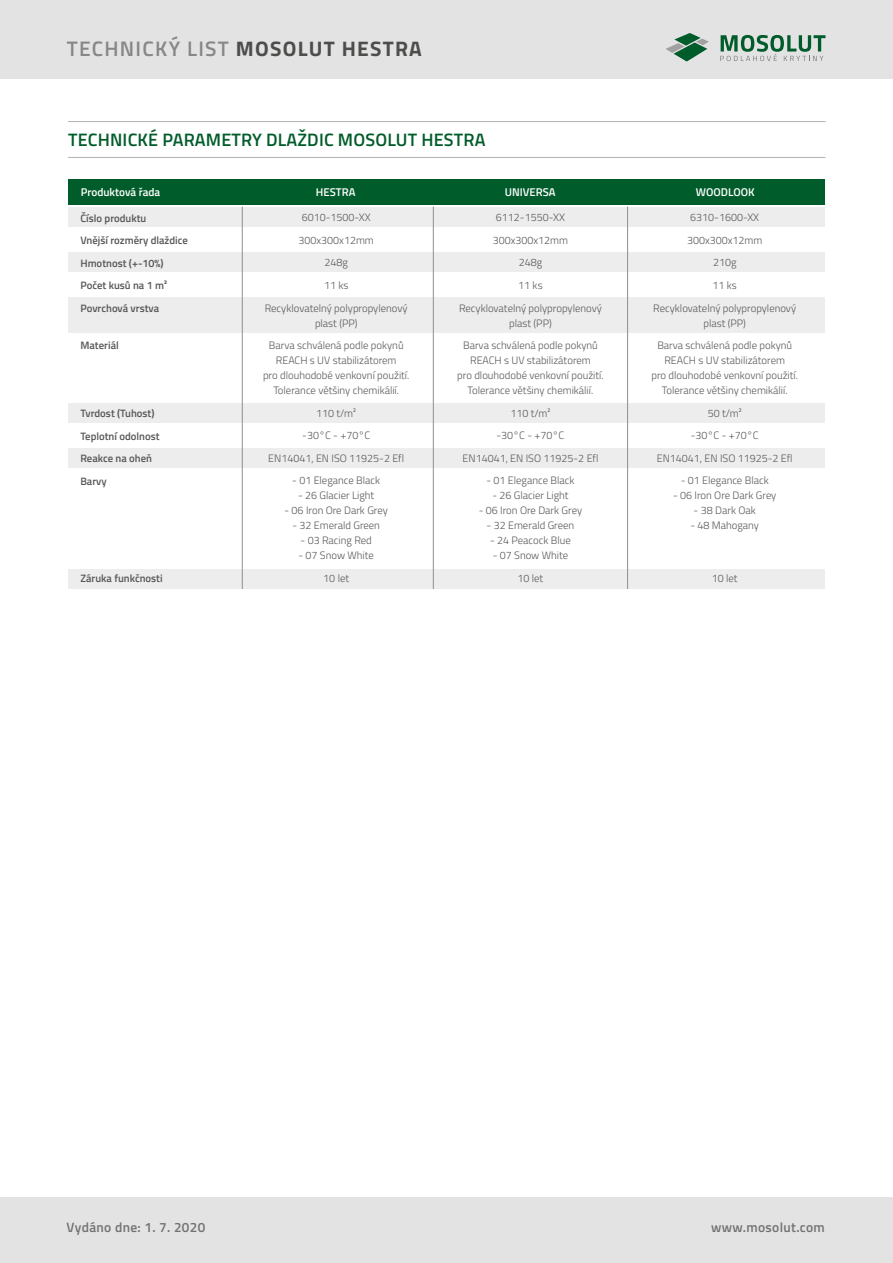
<style>
.page{position:relative;width:893px;height:1263px;background:#fff}
.page>*{position:absolute;margin:0;border:0;box-sizing:border-box;transform-origin:0 0}
.t1{font:600 21px "Titillium Web";letter-spacing:.06em;color:#878787}
.t2{font:600 18px "Titillium Web";letter-spacing:.01em;color:#005c2a}
.t3{font:600 13.5px "Titillium Web";letter-spacing:.025em;color:#727271}
.t4{font:600 11.25px "Titillium Web";color:#fff}
.t5{font:300 10.65px/22.5px "Titillium Web";color:#575756;text-align:center}
.t6{font:600 10.65px/22.5px "Titillium Web";color:#575756}
.s1{font-weight:700;color:#4d4d4c}
</style>
<div class="page">
<div style="left:0;top:0;width:893px;height:79px;background:#e3e3e3"></div>
<div style="left:0;top:1197px;width:893px;height:66px;background:#e3e3e3"></div>
<svg style="left:720px;top:35px;width:105px;height:26px"></svg>
<svg style="left:666px;top:33px;width:43px;height:29px"></svg>
<div style="left:68px;top:207px;width:757px;height:20px;background:#ededed"></div>
<div style="left:68px;top:297px;width:757px;height:36px;background:#ededed"></div>
<div style="left:68px;top:448px;width:757px;height:20px;background:#ededed"></div>
<div style="left:68px;top:252px;width:757px;height:20px;background:#ededed"></div>
<div style="left:68px;top:403px;width:757px;height:20px;background:#ededed"></div>
<div style="left:68px;top:569px;width:757px;height:20px;background:#ededed"></div>
<hr style="left:242px;top:207px;width:1px;height:382px;background:#8e8e8d">
<hr style="left:433px;top:207px;width:1px;height:382px;background:#8e8e8d">
<hr style="left:627px;top:207px;width:1px;height:382px;background:#8e8e8d">
<div style="left:68px;top:179px;width:757px;height:26px;background:#005c2a"></div>
<hr style="left:68px;top:157px;width:757px;height:1px;background:#b3b2b2">
<hr style="left:68px;top:121px;width:757px;height:1px;background:#b3b2b2">
<h1 class="t1" style="left:67px;top:33px;width:357px">TECHNICKÝ LIST <span class="s1">MOSOLUT HESTRA</span></h1>
<h2 class="t2" style="left:68px;top:126px;width:419px">TECHNICKÉ PARAMETRY DLAŽDIC MOSOLUT HESTRA</h2>
<p class="t4" style="left:81px;top:184px;width:81px">Produktová řada</p>
<p class="t4" style="left:316px;top:184px;width:41px">HESTRA</p>
<p class="t4" style="left:505px;top:184px;width:52px">UNIVERSA</p>
<p class="t4" style="left:696px;top:184px;width:60px">WOODLOOK</p>
<p class="t6" style="left:80px;top:206px;width:109px">Číslo produktu<br>Vnější rozměry dlaždice<br>Hmotnost (+-10%)<br>Počet kusů na 1 m²<br>Povrchová vrstva</p>
<p class="t6" style="left:80px;top:334px;width:40px">Materiál</p>
<p class="t6" style="left:80px;top:401px;width:81px">Tvrdost (Tuhost)<br>Teplotní odolnost<br>Reakce na oheň<br>Barvy</p>
<p class="t6" style="left:80px;top:567px;width:84px">Záruka funkčnosti</p>
<p class="t5" style="left:265px;top:206px;width:144px">6010-1500-XX<br>300x300x12mm<br>248g<br>11 ks<br>Recyklovatelný polypropylenový</p>
<p class="t5" style="left:269px;top:311px;width:136px">plast (PP)<br>Barva schválená podle pokynů</p>
<p class="t5" style="left:263px;top:352px;width:148px;line-height:15px">REACH s UV stabilizátorem<br>pro dlouhodobé venkovní použití.<br>Tolerance většiny chemikálií.</p>
<p class="t5" style="left:268px;top:401px;width:137px">110 t/m²<br>-30°C - +70°C<br>EN14041, EN ISO 11925-2 Efl</p>
<p class="t5" style="left:292px;top:469px;width:89px">- 01 Elegance Black</p>
<p class="t5" style="left:298px;top:484px;width:78px">- 26 Glacier Light</p>
<p class="t5" style="left:285px;top:499px;width:105px">- 06 Iron Ore Dark Grey</p>
<p class="t5" style="left:292px;top:514px;width:89px">- 32 Emerald Green</p>
<p class="t5" style="left:301px;top:529px;width:73px">- 03 Racing Red</p>
<p class="t5" style="left:298px;top:544px;width:77px">- 07 Snow White<br>10 let</p>
<p class="t5" style="left:459px;top:206px;width:144px">6112-1550-XX<br>300x300x12mm<br>248g<br>11 ks<br>Recyklovatelný polypropylenový</p>
<p class="t5" style="left:463px;top:311px;width:136px">plast (PP)<br>Barva schválená podle pokynů</p>
<p class="t5" style="left:457px;top:352px;width:148px;line-height:15px">REACH s UV stabilizátorem<br>pro dlouhodobé venkovní použití.<br>Tolerance většiny chemikálií.</p>
<p class="t5" style="left:463px;top:401px;width:137px">110 t/m²<br>-30°C - +70°C<br>EN14041, EN ISO 11925-2 Efl</p>
<p class="t5" style="left:486px;top:469px;width:89px">- 01 Elegance Black</p>
<p class="t5" style="left:492px;top:484px;width:78px">- 26 Glacier Light</p>
<p class="t5" style="left:479px;top:499px;width:105px">- 06 Iron Ore Dark Grey</p>
<p class="t5" style="left:487px;top:514px;width:89px">- 32 Emerald Green</p>
<p class="t5" style="left:490px;top:529px;width:82px">- 24 Peacock Blue</p>
<p class="t5" style="left:493px;top:544px;width:77px">- 07 Snow White<br>10 let</p>
<p class="t5" style="left:653px;top:206px;width:144px">6310-1600-XX<br>300x300x12mm<br>210g<br>11 ks<br>Recyklovatelný polypropylenový</p>
<p class="t5" style="left:657px;top:311px;width:136px">plast (PP)<br>Barva schválená podle pokynů</p>
<p class="t5" style="left:651px;top:352px;width:148px;line-height:15px">REACH s UV stabilizátorem<br>pro dlouhodobé venkovní použití.<br>Tolerance většiny chemikálií.</p>
<p class="t5" style="left:657px;top:401px;width:137px">50 t/m²<br>-30°C - +70°C<br>EN14041, EN ISO 11925-2 Efl</p>
<p class="t5" style="left:681px;top:469px;width:89px">- 01 Elegance Black</p>
<p class="t5" style="left:673px;top:484px;width:105px">- 06 Iron Ore Dark Grey</p>
<p class="t5" style="left:694px;top:499px;width:64px">- 38 Dark Oak</p>
<p class="t5" style="left:690px;top:514px;width:70px">- 48 Mahogany</p>
<p class="t5" style="left:712px;top:566px;width:27px">10 let</p>
<p class="t3" style="left:67px;top:1217px;width:140px">Vydáno dne: 1. 7. 2020</p>
<p class="t3" style="left:711px;top:1217px;width:115px">www.mosolut.com</p>
</div>
